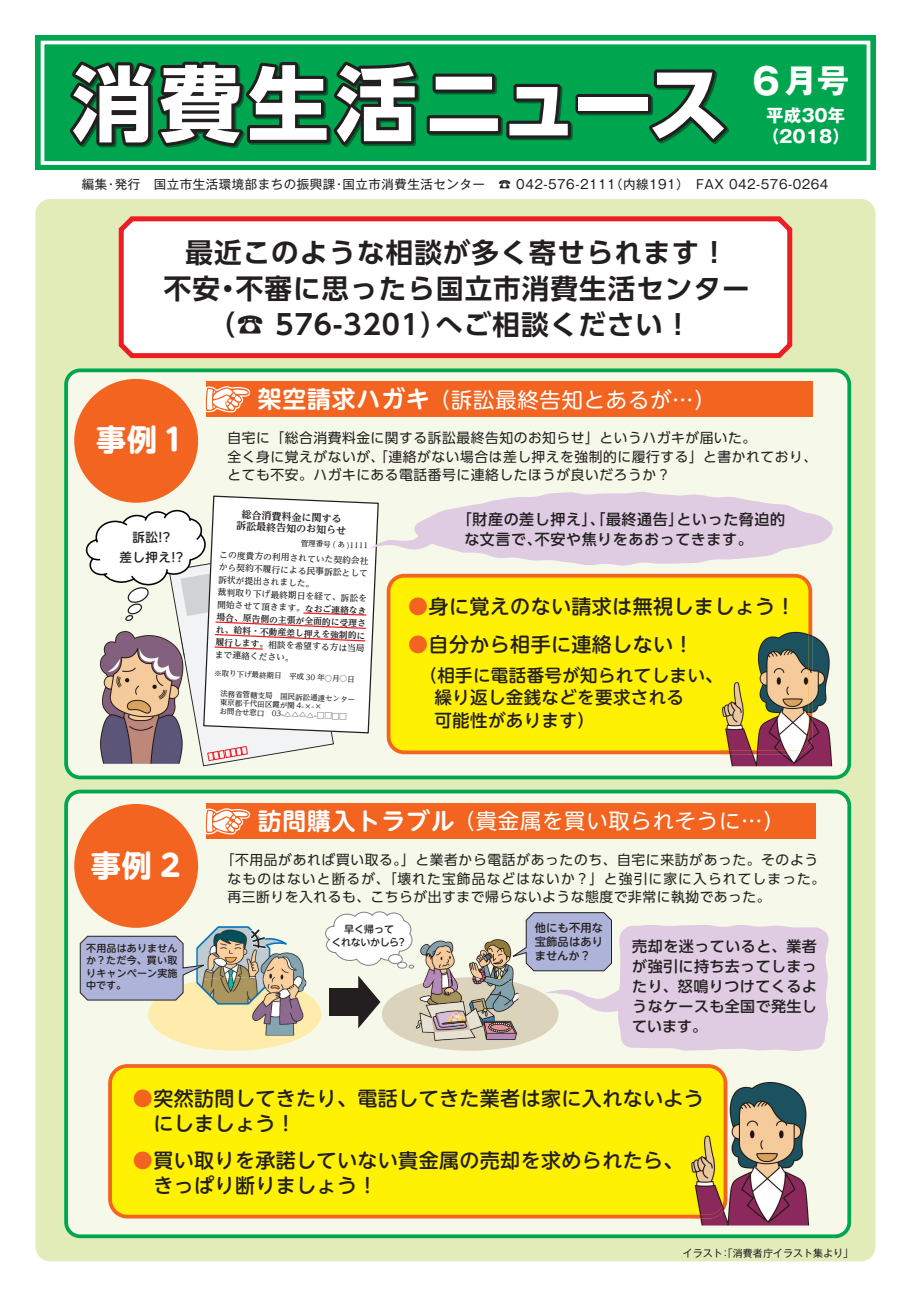
<style>
.page{position:relative;width:911px;height:1290px;background:#fff}
.page>*{position:absolute;margin:0;border:0;box-sizing:border-box;transform-origin:0 0}
.t1{font:700 81.25px "UD Shin Go Pro";letter-spacing:.08em;color:#fff}
.t2{font:700 32.5px "Gothic MB101 Pro";color:#fff}
.t3{font:700 30px "UD Shin M Go Pro";color:#fff}
.t4{font:700 27.5px/36.2px "UD Shin Go Pro De";letter-spacing:.04em;color:#231f20;text-align:center}
.t5{font:21.25px "UD Shin M Go Pro";letter-spacing:.04em;color:#fff}
.t6{font:500 20px/25px "UD Shin M Go Pro";letter-spacing:.02em;color:#231f20}
.t7{font:500 17.5px/22.5px "UD Shin M Go Pro";letter-spacing:.02em;color:#231f20}
.t8{font:700 17.5px/21.2px "Gothic MB101 Pro";color:#fff}
.t9{font:500 15px/20px "UD Shin Go Pro";letter-spacing:.035em;color:#231f20}
.t10{font:13.75px/18.8px "UD Shin Go Pro";letter-spacing:.04em;color:#231f20}
.t11{font:12.5px "Gothic MB101 Pro";letter-spacing:.04em;color:#231f20}
.t12{font:500 12.5px/20px "UD Shin M Go Pro";letter-spacing:.04em;color:#231f20;text-align:center}
.t13{font:500 11.25px/13.8px "UD Shin M Go Pro";letter-spacing:.015em;color:#231f20;text-align:justify}
.t14{font:500 10px/12.5px "UD Shin M Go Pro";letter-spacing:.015em;color:#231f20;text-align:justify}
.t15{font:700 10px/11.2px "UD Reimin Pro";color:#231f20;text-align:center}
.t16{font:10px "Gothic MB101 Pro";color:#231f20}
.t17{font:500 10px/12.5px "UD Shin M Go Pro";letter-spacing:-.04em;color:#231f20;text-align:center}
.t18{font:500 8.75px/12.5px "UD Reimin Pro";color:#231f20}
.t19{font:500 7.5px/8.8px "UD Reimin Pro";color:#231f20}
.s1{font-size:36.25px}
.s2{font-family:"UD Shin M Go Pro De";font-weight:700;font-size:23.75px}
.s3{font-weight:700}
.s4{color:#f36421}
</style>
<div class="page">
<div style="left:35px;top:199px;width:840px;height:1062px;background:#e2ecb9;border-radius:15px"></div>
<div style="left:35px;top:35px;width:840px;height:135px;background:#00a54f"></div>
<div style="left:41px;top:41px;width:829px;height:124px;border:4px solid #fff"></div>
<svg style="left:70px;top:61px;width:659px;height:87px"></svg>
<svg style="left:118px;top:216px;width:675px;height:143px;background:#fdecec"></svg>
<div style="left:66px;top:370px;width:783px;height:407px;background:#f6f9e9;border-radius:14px"></div>
<div style="left:64px;top:368px;width:787px;height:411px;border:4px solid #00a54f;border-radius:14px"></div>
<div style="left:66px;top:791px;width:783px;height:445px;background:#f6f9e9;border-radius:14px"></div>
<div style="left:64px;top:790px;width:787px;height:448px;border:4px solid #00a54f;border-radius:14px"></div>
<div style="left:74px;top:379px;width:124px;height:124px;background:#f36421;border-radius:50%"></div>
<div style="left:74px;top:804px;width:124px;height:124px;background:#f36421;border-radius:50%"></div>
<div style="left:382px;top:977px;width:176px;height:74px;background:#dbd3bd;border-radius:50%"></div>
<div style="left:148px;top:977px;width:173px;height:74px;background:#ffecad;border-radius:50%"></div>
<div style="left:207px;top:381px;width:605px;height:36px;background:#f36421"></div>
<div style="left:207px;top:804px;width:609px;height:35px;background:#f36421"></div>
<div style="left:108px;top:1064px;width:619px;height:154px;background:#fff101"></div>
<img style="left:690px;top:1081px;width:120px;height:144px">
<img style="left:690px;top:1081px;width:37px;height:137px">
<img style="left:205px;top:926px;width:99px;height:51px">
<img style="left:205px;top:977px;width:101px;height:58px">
<img style="left:420px;top:939px;width:89px;height:38px">
<img style="left:415px;top:977px;width:94px;height:64px">
<svg style="left:80px;top:935px;width:125px;height:66px;background:#b1b6cf"></svg>
<svg style="left:509px;top:912px;width:319px;height:139px"></svg>
<svg style="left:325px;top:911px;width:89px;height:57px"></svg>
<div style="left:329px;top:988px;width:33px;height:28px;background:#231f20"></div>
<svg style="left:358px;top:975px;width:22px;height:53px"></svg>
<svg style="left:205px;top:385px;width:46px;height:29px"></svg>
<svg style="left:205px;top:807px;width:46px;height:29px"></svg>
<svg style="left:86px;top:492px;width:746px;height:274px"></svg>
<img style="left:99px;top:628px;width:85px;height:136px">
<img style="left:179px;top:628px;width:5px;height:31px">
<h1 class="t1" style="left:72px;top:38px;width:658px">消費生活ニュース</h1>
<h2 class="t2" style="left:752px;top:54px;width:98px"><span class="s1">6</span>月号</h2>
<p class="t8" style="left:761px;top:102px;width:90px">平成30年（2018）</p>
<p class="t11" style="left:82px;top:174px;width:748px">編集・発行　国立市生活環境部まちの振興課・国立市消費生活センター　☎ 042-576-2111（内線191）　FAX 042-576-0264</p>
<h3 class="t4" style="left:164px;top:234px;width:587px">最近このような相談が多く寄せられます！<br>不安・不審に思ったら国立市消費生活センター（☎ 576-3201）へご相談ください！</h3>
<h3 class="t3" style="left:96px;top:416px;width:94px">事例１</h3>
<p class="t12" style="left:120px;top:527px;width:65px">訴訟!?<br>差し押え!?</p>
<h3 class="t3" style="left:91px;top:841px;width:91px">事例 2</h3>
<p class="t14" style="left:86px;top:941px;width:93px">不用品はありませんか？ただ今、買い取りキャンペーン実施中です。</p>
<h3 class="t5" style="left:258px;top:382px;width:459px"><span class="s2">架空請求ハガキ</span> （訴訟最終告知とあるが…）</h3>
<p class="t10" style="left:228px;top:428px;width:591px">自宅に「総合消費料金に関する訴訟最終告知のお知らせ」というハガキが届いた。<br>全く身に覚えがないが、「連絡がない場合は差し押えを強制的に履行する」と書かれており、とても不安。ハガキにある電話番号に連絡したほうが良いだろうか？</p>
<p class="t15" style="left:237px;top:509px;width:111px;rotate:2deg">総合消費料金に関する訴訟最終告知のお知らせ</p>
<p class="t19" style="left:301px;top:538px;width:69px;rotate:2deg">管理番号 ( あ )1111</p>
<p class="t18" style="left:219px;top:548px;width:152px;rotate:2deg">この度貴方の利用されていた契約会社から契約不履行による民事訴訟として訴状が提出されました。<br>裁判取り下げ最終期日を経て、訴訟を開始させて頂きます。<span class="s3">なおご連絡なき場合、原告側の主張が全面的に受理され、給料・不動産差し押えを強制的に履行します。</span>相談を希望する方は当局まで連絡ください。</p>
<p class="t19" style="left:220px;top:689px;width:137px;rotate:2deg">法務省管轄支局　国民訴訟通達センター東京都千代田区霞が関 4-×-×<br>お問合せ窓口　03-△△△△-□□□□</p>
<p class="t19" style="left:214px;top:669px;width:142px;rotate:2deg">※取り下げ最終期日　平成 30 年○月○日</p>
<p class="t9" style="left:464px;top:509px;width:322px;text-indent:-8px">「財産の差し押え」、「最終通告」といった脅迫的な文言で、不安や焦りをあおってきます。</p>
<h3 class="t6" style="left:408px;top:593px;width:389px"><span class="s4">●</span>身に覚えのない請求は無視しましょう！</h3>
<h3 class="t6" style="left:408px;top:630px;width:287px"><span class="s4">●</span>自分から相手に連絡しない！</h3>
<p class="t7" style="left:434px;top:663px;width:290px;text-indent:-15px">（相手に電話番号が知られてしまい、繰り返し金銭などを要求される<br>可能性があります）</p>
<h3 class="t5" style="left:258px;top:804px;width:528px"><span class="s2">訪問購入トラブル</span> （貴金属を買い取られそうに…）</h3>
<p class="t10" style="left:228px;top:850px;width:599px;text-indent:-7px">「不用品があれば買い取る。」と業者から電話があったのち、自宅に来訪があった。そのようなものはないと断るが、「壊れた宝飾品などはないか？」と強引に家に入られてしまった。再三断りを入れるも、こちらが出すまで帰らないような態度で非常に執拗であった。</p>
<p class="t17" style="left:332px;top:923px;width:76px">早く帰って<br>くれないかしら？</p>
<p class="t13" style="left:535px;top:920px;width:70px">他にも不用な宝飾品はありませんか？</p>
<p class="t9" style="left:632px;top:936px;width:186px;text-align:justify">売却を迷っていると、業者が強引に持ち去ってしまったり、怒鳴りつけてくるようなケースも全国で発生しています。</p>
<h3 class="t6" style="left:133px;top:1084px;width:572px"><span class="s4">●</span>突然訪問してきたり、電話してきた業者は家に入れないよう　にしましょう！</h3>
<h3 class="t6" style="left:133px;top:1147px;width:552px"><span class="s4">●</span>買い取りを承諾していない貴金属の売却を求められたら、　きっぱり断りましょう！</h3>
<p class="t16" style="left:683px;top:1245px;width:171px">イラスト：「消費者庁イラスト集より」</p>
</div>
